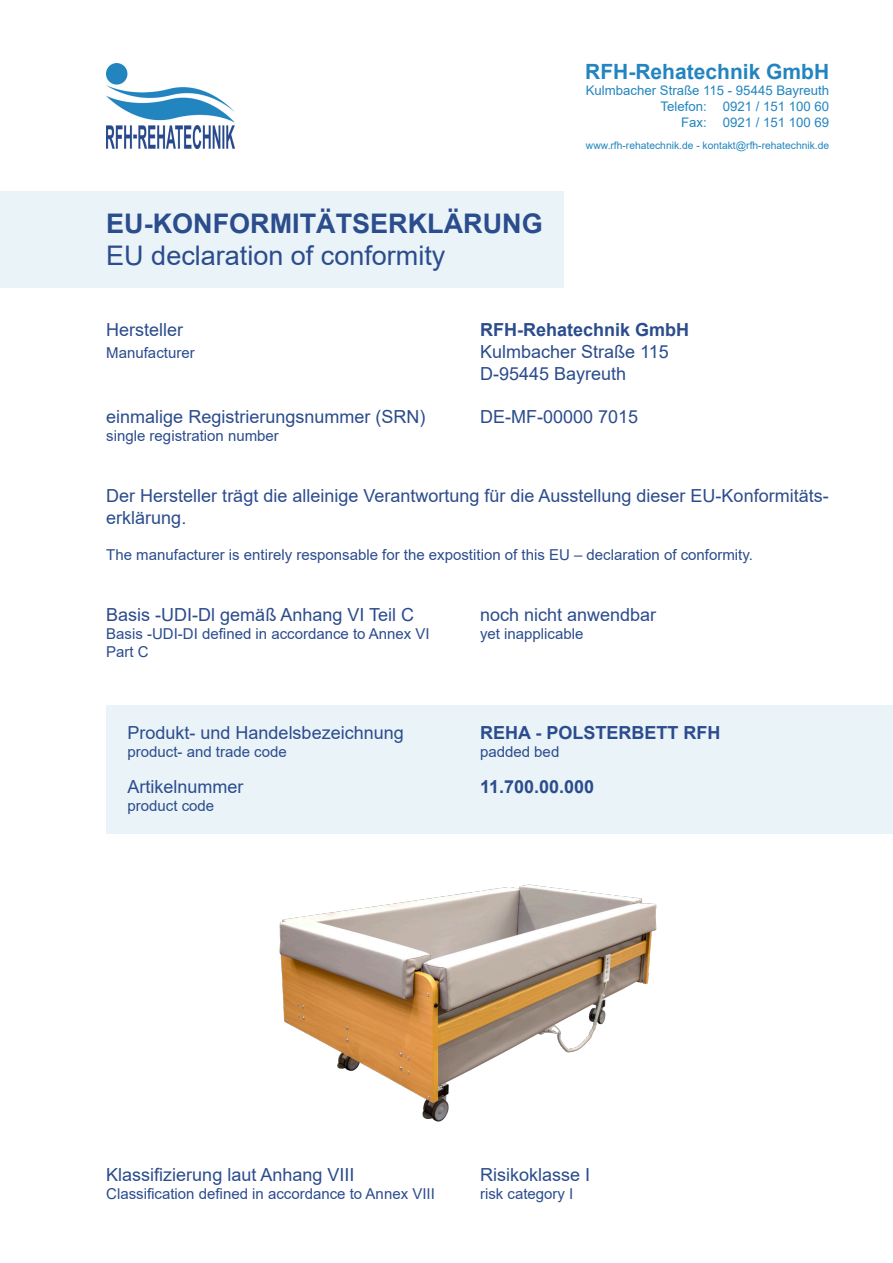
<style>
.page{position:relative;width:893px;height:1263px;background:#fff}
.page>*{position:absolute;margin:0;border:0;box-sizing:border-box;transform-origin:0 0}
.t1{font:27px "Arial";color:#2b4c8d}
.t2{font:700 27px "Arial";color:#2b4c8d}
.t3{font:700 21px "Arial";color:#2285bf}
.t4{font:18px/21.6px "Arial";color:#2b4c8d}
.t5{font:700 18px "Arial";color:#2b4c8d}
.t6{font:15px/18px "Arial";color:#2b4c8d}
.t7{font:13.2px "Arial";color:#2285bf}
.t8{font:10.35px "Arial";color:#2285bf}
</style>
<div class="page">
<div style="left:106px;top:705px;width:787px;height:128px;background:#e9f3f8"></div>
<img style="left:106px;top:64px;width:128px;height:85px">
<div style="left:0;top:191px;width:564px;height:96px;background:#e9f3f8"></div>
<img style="left:279px;top:884px;width:378px;height:238px">
<p class="t3" style="left:585px;top:57px;width:245px">RFH-Rehatechnik GmbH</p>
<p class="t7" style="left:586px;top:81px;width:245px">Kulmbacher Straße 115 - 95445 Bayreuth</p>
<p class="t7" style="left:723px;top:97px;width:108px">0921 / 151 100 60</p>
<p class="t7" style="left:723px;top:113px;width:108px">0921 / 151 100 69</p>
<p class="t7" style="left:660px;top:97px;width:48px">Telefon:</p>
<p class="t7" style="left:681px;top:113px;width:27px">Fax:</p>
<p class="t2" style="left:106px;top:205px;width:438px">EU-KONFORMITÄTSERKLÄRUNG</p>
<p class="t1" style="left:106px;top:237px;width:341px">EU declaration of conformity</p>
<p class="t8" style="left:586px;top:138px;width:245px">www.rfh-rehatechnik.de - kontakt@rfh-rehatechnik.de</p>
<p class="t4" style="left:106px;top:319px;width:79px">Hersteller</p>
<p class="t6" style="left:106px;top:343px;width:90px">Manufacturer</p>
<p class="t4" style="left:106px;top:405px;width:321px">einmalige Registrierungsnummer (SRN)</p>
<p class="t6" style="left:106px;top:426px;width:174px">single registration number</p>
<p class="t5" style="left:480px;top:317px;width:211px">RFH-Rehatechnik GmbH</p>
<p class="t4" style="left:480px;top:341px;width:190px">Kulmbacher Straße 115</p>
<p class="t4" style="left:480px;top:362px;width:148px">D-95445 Bayreuth</p>
<p class="t4" style="left:480px;top:405px;width:160px">DE-MF-00000 7015</p>
<p class="t4" style="left:106px;top:485px;width:724px">Der Hersteller trägt die alleinige Verantwortung für die Ausstellung dieser EU-Konformitäts&shy;erklärung.</p>
<p class="t6" style="left:106px;top:545px;width:648px">The manufacturer is entirely responsable for the expostition of this EU – declaration of conformity.</p>
<p class="t4" style="left:106px;top:604px;width:309px">Basis -UDI-Dl gemäß Anhang VI Teil C</p>
<p class="t6" style="left:106px;top:625px;width:325px">Basis -UDI-DI defined in accordance to Annex VI<br>Part C</p>
<p class="t4" style="left:480px;top:604px;width:178px">noch nicht anwendbar</p>
<p class="t6" style="left:480px;top:625px;width:105px">yet inapplicable</p>
<p class="t4" style="left:128px;top:722px;width:278px">Produkt- und Handelsbezeichnung</p>
<p class="t6" style="left:128px;top:743px;width:161px">product- and trade code</p>
<p class="t5" style="left:480px;top:720px;width:242px">REHA - POLSTERBETT RFH</p>
<p class="t6" style="left:480px;top:743px;width:81px">padded bed</p>
<p class="t4" style="left:128px;top:776px;width:118px">Artikelnummer</p>
<p class="t6" style="left:128px;top:797px;width:88px">product code</p>
<p class="t5" style="left:480px;top:774px;width:116px">11.700.00.000</p>
<p class="t4" style="left:106px;top:1164px;width:250px">Klassifizierung laut Anhang VIII</p>
<p class="t6" style="left:106px;top:1185px;width:330px">Classification defined in accordance to Annex VIII</p>
<p class="t4" style="left:480px;top:1164px;width:112px">Risikoklasse I</p>
<p class="t6" style="left:480px;top:1185px;width:95px">risk category I</p>
</div>
